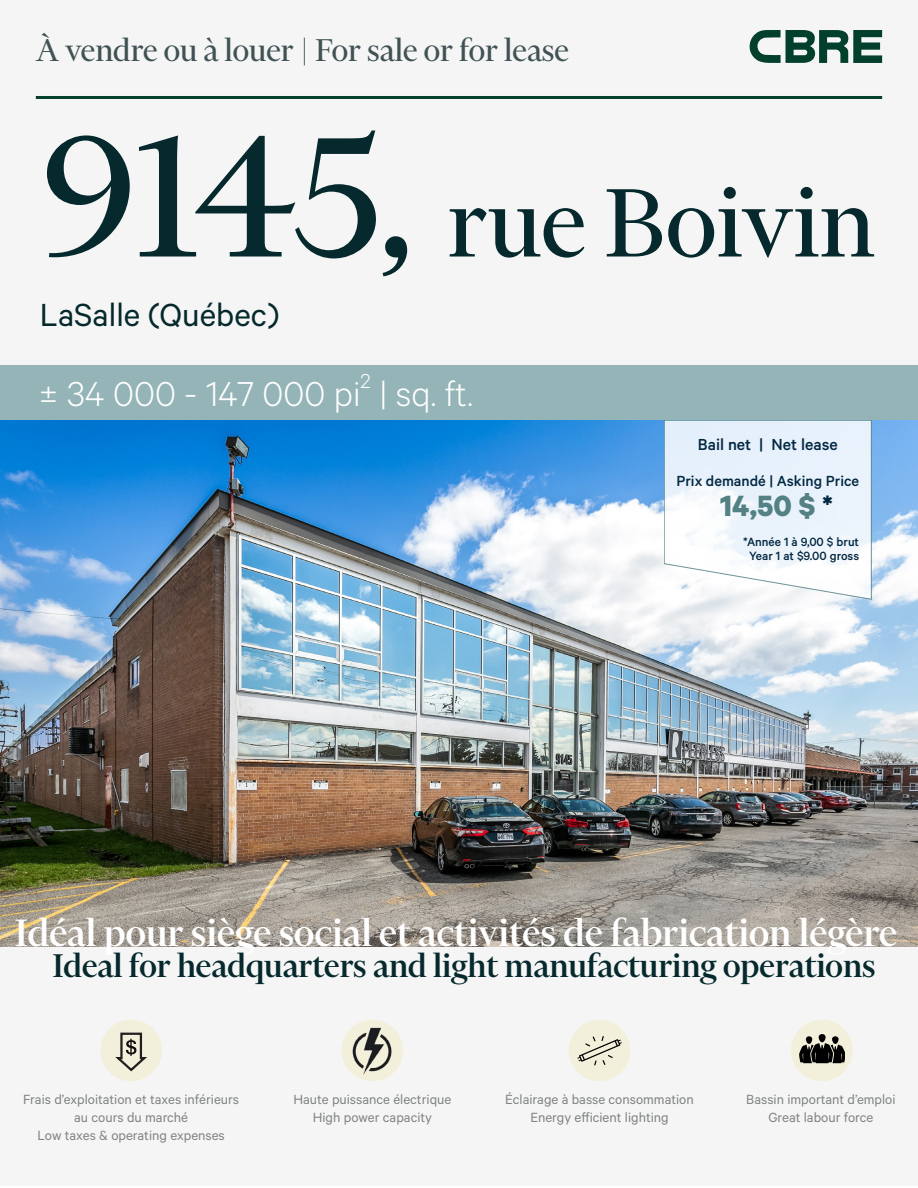
<style>
.page{position:relative;width:918px;height:1188px;background:#fff}
.page>*{position:absolute;margin:0;border:0;box-sizing:border-box;transform-origin:0 0}
.Heading_Large{font:111px "Financier Display";color:#05292c}
.Heading_Large-2{font:500 43.5px "Financier Display";color:#fff}
.t1{font:300 39px "Calibre";color:#fff}
.Heading_Large-3{font:500 37.5px "Financier Display";color:#05292c}
.t2{font:36px "Financier Display";color:#415255}
.Heading_Large-4{font:36px "Calibre";color:#05292c}
.Style_de_paragraphe_1{font:700 33px "Calibre";color:#538184}
.Style_de_paragraphe_1-2{font:500 18px "Calibre";color:#032842}
.Style_de_paragraphe_1-3{font:500 16.5px "Calibre";color:#032842}
.t3{font:15px "Calibre";color:#808581}
.Style_de_paragraphe_1-4{font:500 13.5px/13.5px "Calibre";color:#032842;text-align:center}
.s1{font-size:196.5px}
.s2{font-size:31.5px;color:#032842}
</style>
<div class="page">
<div style="left:0;top:0;width:918px;height:1186px;background:#f5f5f5"></div>
<img style="left:0;top:411px;width:918px;height:535px">
<div style="left:1px;top:366px;width:917px;height:54px;background:#94b4b7"></div>
<svg style="left:750px;top:30px;width:132px;height:33px"></svg>
<hr style="left:36px;top:96px;width:846px;height:3px;background:#023f2c">
<img style="left:342px;top:1020px;width:61px;height:61px">
<div style="left:100px;top:1020px;width:62px;height:61px;background:#f2f0db;border-radius:50%"></div>
<svg style="left:115px;top:1032px;width:32px;height:40px"></svg>
<div style="left:569px;top:1020px;width:61px;height:61px;background:#f2f0db;border-radius:50%"></div>
<svg style="left:577px;top:1036px;width:45px;height:29px"></svg>
<div style="left:791px;top:1020px;width:62px;height:61px;background:#f2f0db;border-radius:50%"></div>
<svg style="left:799px;top:1034px;width:45px;height:29px"></svg>
<svg style="left:664px;top:420px;width:208px;height:179px"></svg>
<p class="t2" style="left:36px;top:32px;width:535px">À vendre ou à louer | For sale or for lease</p>
<p class="Heading_Large" style="left:40px;top:165px;width:836px"><span class="s1">9145,</span> rue Boivin</p>
<p class="Heading_Large-4" style="left:40px;top:293px;width:241px">LaSalle (Québec)</p>
<p class="t1" style="left:38px;top:371px;width:436px">± 34 000 - 147 000 pi<sup>2</sup> | sq. ft.</p>
<p class="Style_de_paragraphe_1-2" style="left:698px;top:434px;width:141px">Bail net | Net lease</p>
<p class="Style_de_paragraphe_1-3" style="left:676px;top:471px;width:184px">Prix demandé | Asking Price</p>
<p class="Style_de_paragraphe_1" style="left:720px;top:486px;width:114px">14,50 $ <span class="s2">*</span></p>
<p class="Style_de_paragraphe_1-4" style="left:743px;top:535px;width:117px">*Année 1 à 9,00 $ brut<br>Year 1 at $9.00 gross</p>
<p class="Heading_Large-2" style="left:15px;top:910px;width:883px">Idéal pour siège social et activités de fabrication légère</p>
<p class="Heading_Large-3" style="left:53px;top:946px;width:824px">Ideal for headquarters and light manufacturing operations</p>
<p class="t3" style="left:23px;top:1090px;width:217px">Frais d’exploitation et taxes inférieurs</p>
<p class="t3" style="left:74px;top:1108px;width:115px">au cours du marché</p>
<p class="t3" style="left:38px;top:1126px;width:189px">Low taxes &amp; operating expenses</p>
<p class="t3" style="left:293px;top:1090px;width:160px">Haute puissance électrique</p>
<p class="t3" style="left:313px;top:1108px;width:121px">High power capacity</p>
<p class="t3" style="left:505px;top:1090px;width:190px">Éclairage à basse consommation</p>
<p class="t3" style="left:530px;top:1108px;width:140px">Energy efficient lighting</p>
<p class="t3" style="left:746px;top:1091px;width:151px">Bassin important d’emploi</p>
<p class="t3" style="left:768px;top:1109px;width:106px">Great labour force</p>
</div>
